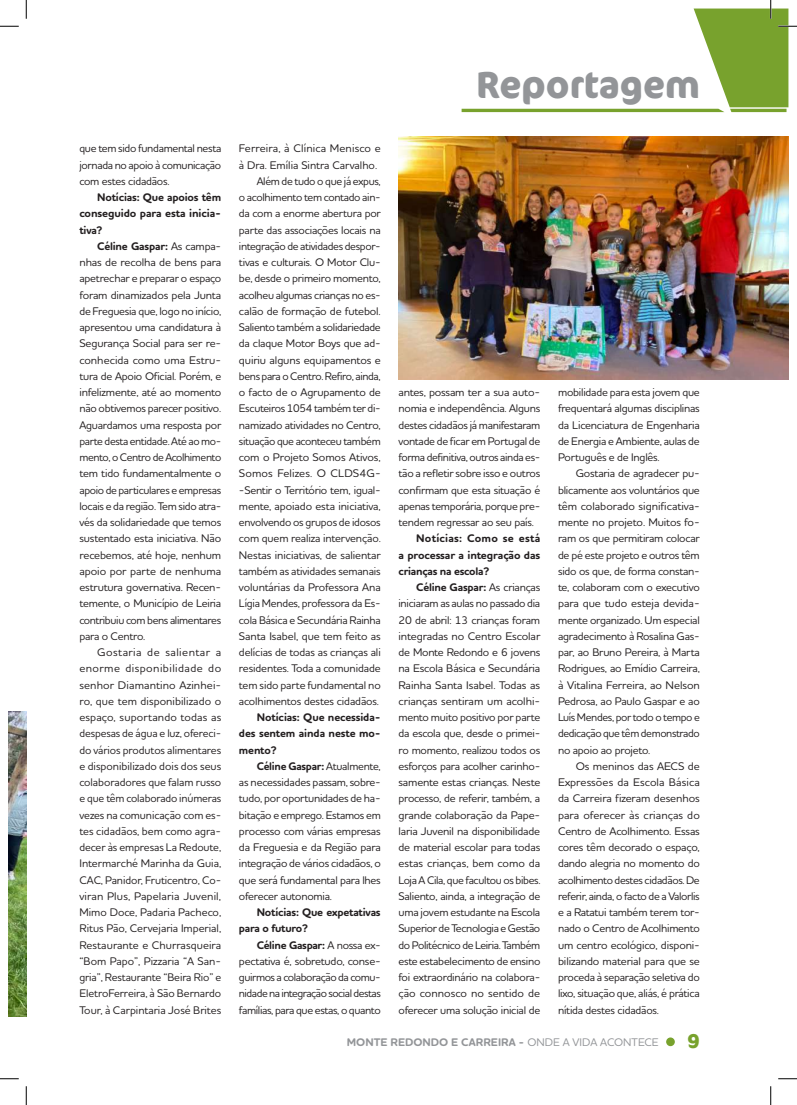
<style>
.page{position:relative;width:797px;height:1105px;background:#fff}
.page>*{position:absolute;margin:0;border:0;box-sizing:border-box;transform-origin:0 0}
.t1{font:700 37.5px "Cocon Pro";color:#939598;scale:.96 1}
.t2{font:700 20px "Cocon Pro";color:#78a22d}
.t3{font:500 11.25px/16.2px "Houschka Rounded";letter-spacing:-.02em;color:#231f20;text-align:justify}
.t4{font:700 11.25px/16.2px "Houschka Rounded";letter-spacing:-.015em;color:#231f20;text-align:justify}
.t5{font:500 11.25px "Houschka Rounded";letter-spacing:.01em;color:#231f20}
.t6{font:700 11.25px "Houschka Rounded";color:#939598}
.t7{font:500 11.25px "Houschka Rounded";color:#231f20}
.s1{font-weight:700}
.s2{font-weight:500}
</style>
<div class="page">
<div style="left:666px;top:1037px;width:8px;height:9px;background:#78a22d;border-radius:50%"></div>
<img style="left:9px;top:712px;width:17px;height:304px">
<img style="left:398px;top:136px;width:390px;height:244px">
<svg style="left:0;top:25px;width:19px;height:2px"></svg>
<svg style="left:0;top:1078px;width:19px;height:1px"></svg>
<svg style="left:778px;top:1078px;width:19px;height:1px"></svg>
<svg style="left:25px;top:0;width:2px;height:19px"></svg>
<svg style="left:25px;top:1086px;width:2px;height:19px"></svg>
<svg style="left:461px;top:0;width:336px;height:112px"></svg>
<svg style="left:770px;top:1086px;width:1px;height:19px"></svg>
<p class="t3" style="left:79px;top:140px;width:143px">que tem sido fundamental nesta jornada no apoio à comunicação com estes cidadãos.</p>
<p class="t4" style="left:79px;top:189px;width:143px;text-indent:18px">Notícias: Que apoios têm conseguido para esta inicia&shy;tiva?</p>
<p class="t3" style="left:79px;top:238px;width:143px;text-indent:18px"><span class="s1">Céline Gaspar:</span> As campa&shy;nhas de recolha de bens para apetrechar e preparar o espaço foram dinamizados pela Junta de Freguesia que, logo no início, apresentou uma candidatura à Segurança Social para ser re&shy;conhecida como uma Estru&shy;tura de Apoio Oficial. Porém, e infelizmente, até ao momento não obtivemos parecer positivo.<br>Aguardamos uma resposta por parte desta entidade. Até ao mo&shy;mento, o Centro de Acolhimento tem tido fundamentalmente o apoio de particulares e empresas locais e da região. Tem sido atra&shy;vés da solidariedade que temos sustentado esta iniciativa. Não recebemos, até hoje, nenhum apoio por parte de nenhuma estrutura governativa. Recen&shy;temente, o Município de Leiria contribuiu com bens alimentares para o Centro.</p>
<p class="t3" style="left:79px;top:644px;width:143px;text-indent:18px">Gostaria de salientar a enorme disponibilidade do senhor Diamantino Azinhei&shy;ro, que tem disponibilizado o espaço, suportando todas as despesas de água e luz, ofereci&shy;do vários produtos alimentares e disponibilizado dois dos seus colaboradores que falam russo e que têm colaborado inúmeras vezes na comunicação com es&shy;tes cidadãos, bem como agra&shy;decer às empresas La Redoute, Intermarché Marinha da Guia, CAC, Panidor, Fruticentro, Co&shy;viran Plus, Papelaria Juvenil, Mimo Doce, Padaria Pacheco, Ritus Pão, Cervejaria Imperial, Restaurante e Churrasqueira “Bom Papo”, Pizzaria “A San&shy;gria”, Restaurante “Beira Rio” e EletroFerreira, à São Bernardo Tour, à Carpintaria José Brites</p>
<p class="t5" style="left:239px;top:141px;width:143px">Ferreira, à Clínica Menisco e</p>
<p class="t7" style="left:239px;top:157px;width:140px">à Dra. Emília Sintra Carvalho.</p>
<p class="t3" style="left:257px;top:173px;width:126px">Além de tudo o que já expus,</p>
<p class="t3" style="left:239px;top:189px;width:143px">o acolhimento tem contado ain-</p>
<p class="t3" style="left:239px;top:205px;width:143px">da com a enorme abertura por</p>
<p class="t3" style="left:239px;top:221px;width:143px">parte das associações locais na</p>
<p class="t3" style="left:239px;top:238px;width:143px">integração de atividades despor-</p>
<p class="t3" style="left:239px;top:254px;width:143px">tivas e culturais. O Motor Clu-</p>
<p class="t3" style="left:239px;top:270px;width:143px">be, desde o primeiro momento,</p>
<p class="t3" style="left:239px;top:286px;width:143px">acolheu algumas crianças no es-</p>
<p class="t3" style="left:239px;top:303px;width:143px">calão de formação de futebol.</p>
<p class="t3" style="left:239px;top:319px;width:143px">Saliento também a solidariedade</p>
<p class="t3" style="left:239px;top:335px;width:143px">da claque Motor Boys que ad-</p>
<p class="t3" style="left:239px;top:351px;width:143px">quiriu alguns equipamentos e</p>
<p class="t3" style="left:239px;top:368px;width:143px">bens para o Centro. Refiro, ainda,</p>
<p class="t3" style="left:239px;top:384px;width:143px">o facto de o Agrupamento de</p>
<p class="t3" style="left:239px;top:400px;width:143px">Escuteiros 1054 também ter di-</p>
<p class="t3" style="left:239px;top:416px;width:143px">namizado atividades no Centro,</p>
<p class="t3" style="left:239px;top:433px;width:143px">situação que aconteceu também</p>
<p class="t3" style="left:239px;top:449px;width:143px">com o Projeto Somos Ativos,</p>
<p class="t5" style="left:239px;top:466px;width:143px">Somos Felizes. O CLDS4G-</p>
<p class="t3" style="left:239px;top:481px;width:143px">-Sentir o Território tem, igual-</p>
<p class="t3" style="left:239px;top:498px;width:143px">mente, apoiado esta iniciativa,</p>
<p class="t3" style="left:239px;top:514px;width:143px">envolvendo os grupos de idosos</p>
<p class="t3" style="left:239px;top:530px;width:143px">com quem realiza intervenção.</p>
<p class="t3" style="left:239px;top:546px;width:143px">Nestas iniciativas, de salientar</p>
<p class="t3" style="left:239px;top:563px;width:143px">também as atividades semanais</p>
<p class="t3" style="left:239px;top:579px;width:143px">voluntárias da Professora Ana</p>
<p class="t3" style="left:239px;top:595px;width:143px">Lígia Mendes, professora da Es-</p>
<p class="t3" style="left:239px;top:611px;width:143px">cola Básica e Secundária Rainha</p>
<p class="t3" style="left:239px;top:628px;width:143px">Santa Isabel, que tem feito as</p>
<p class="t3" style="left:239px;top:644px;width:143px">delícias de todas as crianças ali</p>
<p class="t3" style="left:239px;top:660px;width:143px">residentes. Toda a comunidade</p>
<p class="t3" style="left:239px;top:676px;width:143px">tem sido parte fundamental no</p>
<p class="t3" style="left:239px;top:693px;width:141px">acolhimentos destes cidadãos.</p>
<p class="t4" style="left:239px;top:709px;width:143px;text-indent:18px">Notícias: Que necessida&shy;des sentem ainda neste mo&shy;mento?</p>
<p class="t3" style="left:239px;top:758px;width:143px;text-indent:18px"><span class="s1">Céline Gaspar:</span> Atualmente, as necessidades passam, sobre&shy;tudo, por oportunidades de ha&shy;bitação e emprego. Estamos em processo com várias empresas da Freguesia e da Região para integração de vários cidadãos, o que será fundamental para lhes oferecer autonomia.</p>
<p class="t4" style="left:239px;top:904px;width:143px;text-indent:18px">Notícias: Que expetativas para o futuro?</p>
<p class="t3" style="left:239px;top:936px;width:143px;text-indent:18px"><span class="s1">Céline Gaspar:</span> A nossa ex&shy;pectativa é, sobretudo, conse&shy;guirmos a colaboração da comu&shy;nidade na integração social destas famílias, para que estas, o quanto</p>
<h1 class="t1" style="left:476px;top:59px;width:234px">Reportagem</h1>
<p class="t3" style="left:398px;top:384px;width:143px">antes, possam ter a sua auto&shy;nomia e independência. Alguns destes cidadãos já manifestaram vontade de ficar em Portugal de forma definitiva, outros ainda es&shy;tão a refletir sobre isso e outros confirmam que esta situação é apenas temporária, porque pre&shy;tendem regressar ao seu país.</p>
<p class="t4" style="left:398px;top:531px;width:143px;text-indent:18px">Notícias: Como se está a processar a integração das crianças na escola?</p>
<p class="t3" style="left:398px;top:579px;width:143px;text-indent:18px"><span class="s1">Céline Gaspar:</span> As crianças iniciaram as aulas no passado dia 20 de abril: 13 crianças foram integradas no Centro Escolar de Monte Redondo e 6 jovens na Escola Básica e Secundária Rainha Santa Isabel. Todas as crianças sentiram um acolhi&shy;mento muito positivo por parte da escola que, desde o primei&shy;ro momento, realizou todos os esforços para acolher carinho&shy;samente estas crianças. Neste processo, de referir, também, a grande colaboração da Pape&shy;laria Juvenil na disponibilidade de material escolar para todas estas crianças, bem como da Loja A Cila, que facultou os bibes.<br>Saliento, ainda, a integração de uma jovem estudante na Escola Superior de Tecnologia e Gestão do Politécnico de Leiria. Também este estabelecimento de ensino foi extraordinário na colabora&shy;ção connosco no sentido de oferecer uma solução inicial de</p>
<p class="t3" style="left:558px;top:384px;width:143px">mobilidade para esta jovem que frequentará algumas disciplinas da Licenciatura de Engenharia de Energia e Ambiente, aulas de Português e de Inglês.</p>
<p class="t3" style="left:558px;top:465px;width:143px;text-indent:18px">Gostaria de agradecer pu&shy;blicamente aos voluntários que têm colaborado significativa&shy;mente no projeto. Muitos fo&shy;ram os que permitiram colocar de pé este projeto e outros têm sido os que, de forma constan&shy;te, colaboram com o executivo para que tudo esteja devida&shy;mente organizado. Um especial agradecimento à Rosalina Gas&shy;par, ao Bruno Pereira, à Marta Rodrigues, ao Emídio Carreira, à Vitalina Ferreira, ao Nelson Pedrosa, ao Paulo Gaspar e ao Luís Mendes, por todo o tempo e dedicação que têm demonstrado no apoio ao projeto.</p>
<p class="t3" style="left:558px;top:758px;width:143px;text-indent:18px">Os meninos das AECS de Expressões da Escola Básica da Carreira fizeram desenhos para oferecer às crianças do Centro de Acolhimento. Essas cores têm decorado o espaço, dando alegria no momento do acolhimento destes cidadãos. De referir, ainda, o facto de a Valorlis e a Ratatui também terem tor&shy;nado o Centro de Acolhimento um centro ecológico, disponi&shy;bilizando material para que se proceda à separação seletiva do lixo, situação que, aliás, é prática nítida destes cidadãos.</p>
<p class="t6" style="left:347px;top:1035px;width:313px">MONTE REDONDO E CARREIRA - <span class="s2">ONDE A VIDA ACONTECE</span></p>
<h2 class="t2" style="left:687px;top:1027px;width:14px">9</h2>
</div>
